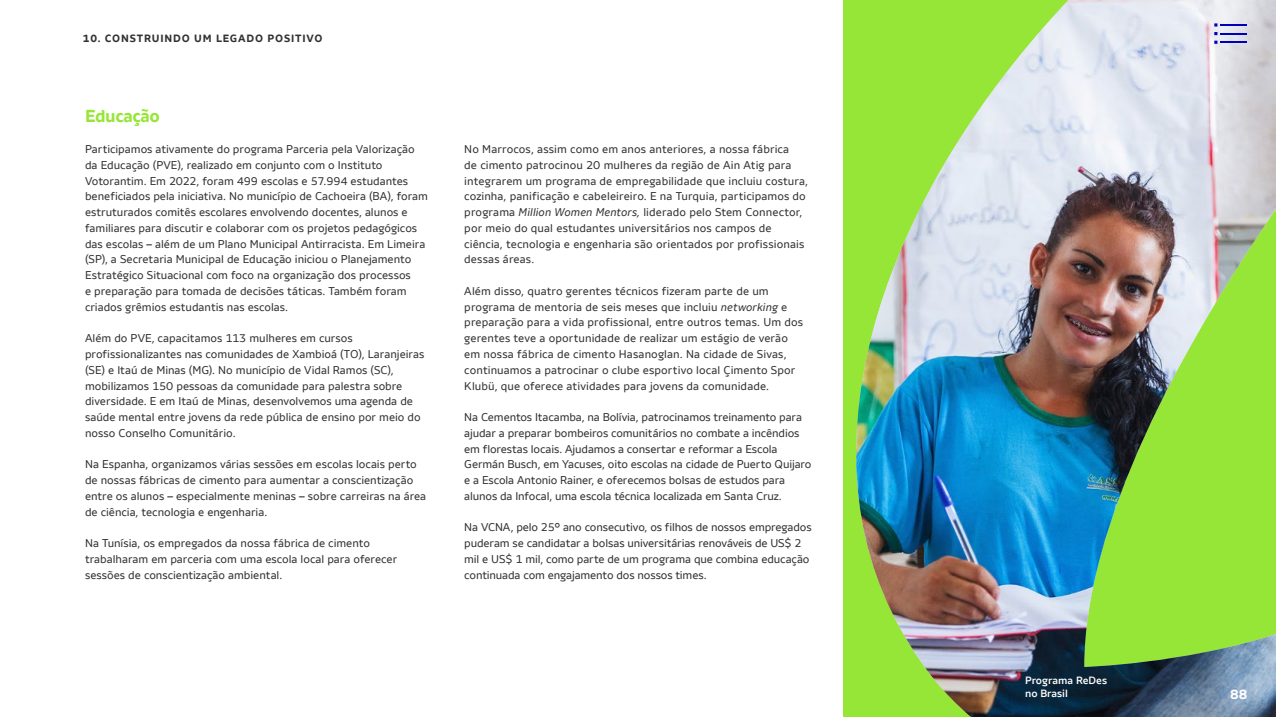
<style>
.page{position:relative;width:1276px;height:717px;background:#fff}
.page>*{position:absolute;margin:0;border:0;box-sizing:border-box;transform-origin:0 0}
.t1{font:700 17.25px "Votorantim Sans";letter-spacing:-.025em;color:#96e637}
.t2{font:700 13.5px "Votorantim Sans";color:#fff}
.t3{font:11.25px/15.8px "Votorantim Sans";color:#313033}
.t4{font:700 10.5px "Votorantim Sans";letter-spacing:.075em;color:#313033}
.t5{font:500 10.5px/12.8px "Votorantim Sans";color:#fff}
.s1{font-style:italic}
</style>
<div class="page">
<img style="left:843px;top:0;width:433px;height:716px">
<svg style="left:1214px;top:23px;width:33px;height:12px"></svg>
<hr style="left:1220px;top:41px;width:27px;height:2px;background:#0000bf">
<p class="t4" style="left:83px;top:32px;width:241px">10. CONSTRUINDO UM LEGADO POSITIVO</p>
<h1 class="t1" style="left:85px;top:105px;width:76px">Educação</h1>
<p class="t3" style="left:85px;top:141px;width:344px">Participamos ativamente do programa Parceria pela Valorização da Educação (PVE), realizado em conjunto com o Instituto Votorantim. Em 2022, foram 499 escolas e 57.994 estudantes beneficiados pela iniciativa. No município de Cachoeira (BA), foram estruturados comitês escolares envolvendo docentes, alunos e familiares para discutir e colaborar com os projetos pedagógicos das escolas – além de um Plano Municipal Antirracista. Em Limeira (SP), a Secretaria Municipal de Educação iniciou o Planejamento Estratégico Situacional com foco na organização dos processos<br>e preparação para tomada de decisões táticas. Também foram criados grêmios estudantis nas escolas.</p>
<p class="t3" style="left:85px;top:330px;width:341px">Além do PVE, capacitamos 113 mulheres em cursos profissionalizantes nas comunidades de Xambioá (TO), Laranjeiras (SE) e Itaú de Minas (MG). No município de Vidal Ramos (SC), mobilizamos 150 pessoas da comunidade para palestra sobre diversidade. E em Itaú de Minas, desenvolvemos uma agenda de saúde mental entre jovens da rede pública de ensino por meio do nosso Conselho Comunitário.</p>
<p class="t3" style="left:85px;top:456px;width:343px">Na Espanha, organizamos várias sessões em escolas locais perto de nossas fábricas de cimento para aumentar a conscientização entre os alunos – especialmente meninas – sobre carreiras na área de ciência, tecnologia e engenharia.</p>
<p class="t3" style="left:85px;top:535px;width:314px">Na Tunísia, os empregados da nossa fábrica de cimento trabalharam em parceria com uma escola local para oferecer sessões de conscientização ambiental.</p>
<p class="t3" style="left:464px;top:141px;width:345px">No Marrocos, assim como em anos anteriores, a nossa fábrica<br>de cimento patrocinou 20 mulheres da região de Ain Atig para integrarem um programa de empregabilidade que incluiu costura, cozinha, panificação e cabeleireiro. E na Turquia, participamos do programa <span class="s1">Million Women Mentors,</span> liderado pelo Stem Connector, por meio do qual estudantes universitários nos campos de ciência, tecnologia e engenharia são orientados por profissionais dessas áreas.</p>
<p class="t3" style="left:464px;top:283px;width:340px">Além disso, quatro gerentes técnicos fizeram parte de um programa de mentoria de seis meses que incluiu <span class="s1">networking</span> e preparação para a vida profissional, entre outros temas. Um dos gerentes teve a oportunidade de realizar um estágio de verão em nossa fábrica de cimento Hasanoglan. Na cidade de Sivas, continuamos a patrocinar o clube esportivo local Çimento Spor Klubü, que oferece atividades para jovens da comunidade.</p>
<p class="t3" style="left:464px;top:409px;width:349px">Na Cementos Itacamba, na Bolívia, patrocinamos treinamento para ajudar a preparar bombeiros comunitários no combate a incêndios em florestas locais. Ajudamos a consertar e reformar a Escola Germán Busch, em Yacuses, oito escolas na cidade de Puerto Quijaro e a Escola Antonio Rainer, e oferecemos bolsas de estudos para alunos da Infocal, uma escola técnica localizada em Santa Cruz.</p>
<p class="t3" style="left:464px;top:519px;width:349px">Na VCNA, pelo 25º ano consecutivo, os filhos de nossos empregados puderam se candidatar a bolsas universitárias renováveis de US$ 2 mil e US$ 1 mil, como parte de um programa que combina educação continuada com engajamento dos nossos times.</p>
<p class="t5" style="left:1025px;top:674px;width:84px">Programa ReDes no Brasil</p>
<p class="t2" style="left:1230px;top:685px;width:19px">88</p>
</div>
